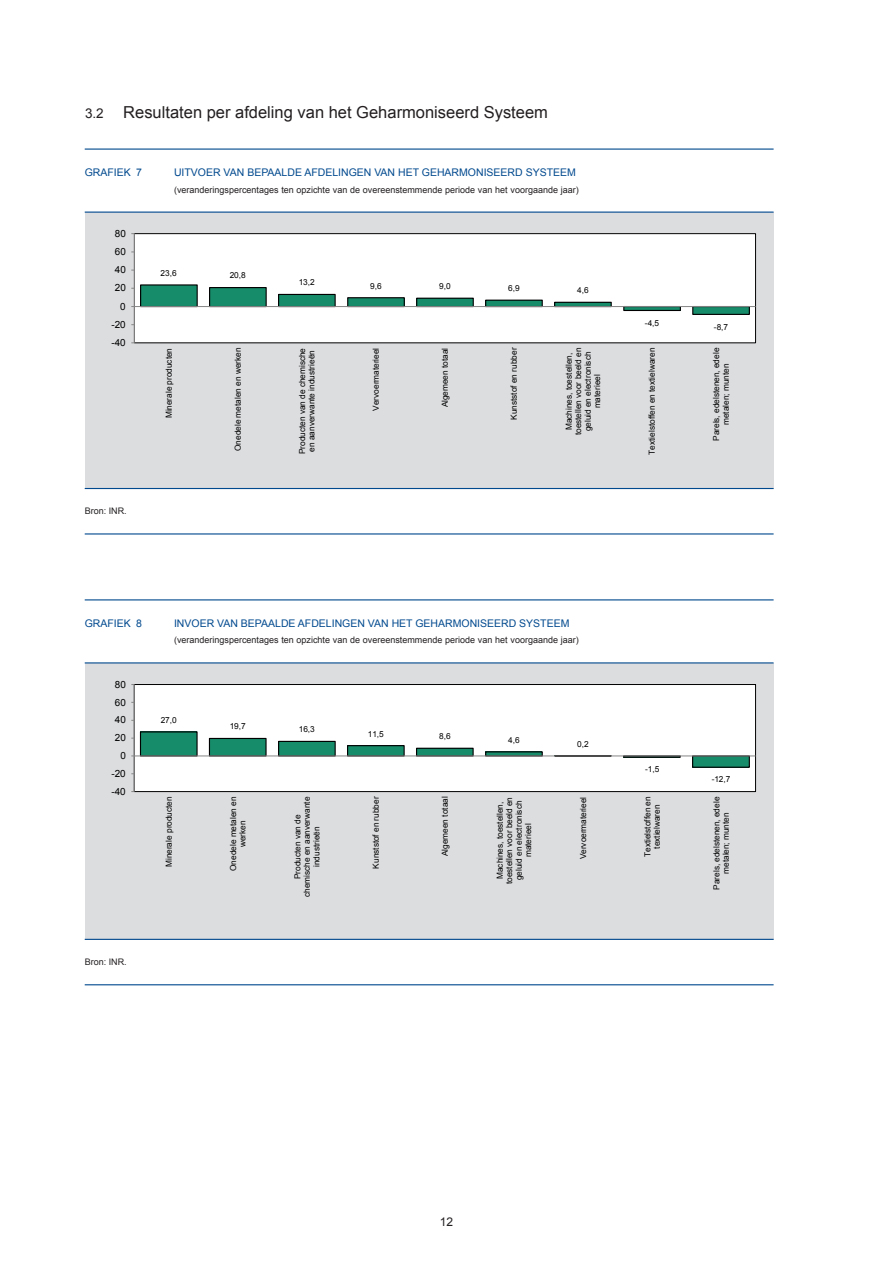
<style>
.page{position:relative;width:893px;height:1263px;background:#fff}
.page>*{position:absolute;margin:0;border:0;box-sizing:border-box;transform-origin:0 0}
.t1{font:16.5px "Arial";color:#231f20}
.t2{font:12px "Arial";color:#231f20}
.t3{font:10.5px "Arial";color:#01498e}
.t4{font:9.9px "Arial";letter-spacing:.005em;color:#000}
.t5{font:9px "Arial";color:#231f20}
.t6{font:8.4px/9.4px "Arial";letter-spacing:-.005em;color:#000;text-align:center}
.t7{font:8.25px/9.4px "Arial";letter-spacing:-.01em;color:#000;text-align:center}
.s1{font-size:13.5px}
</style>
<div class="page">
<div style="left:85px;top:212px;width:689px;height:276px;background:#dcdddf"></div>
<hr style="left:85px;top:149px;width:689px;height:1px;background:#01498e">
<hr style="left:85px;top:212px;width:689px;height:1px;background:#01498e">
<hr style="left:85px;top:488px;width:689px;height:1px;background:#01498e">
<hr style="left:85px;top:533px;width:689px;height:1px;background:#01498e">
<div style="left:134px;top:234px;width:622px;height:109px;background:#fff"></div>
<div style="left:134px;top:233px;width:622px;height:110px;border:1px solid #000"></div>
<div style="left:141px;top:285px;width:56px;height:22px;background:#178c6a"></div>
<div style="left:210px;top:288px;width:56px;height:19px;background:#178c6a"></div>
<div style="left:209px;top:287px;width:58px;height:20px;border:1px solid #000"></div>
<div style="left:279px;top:294px;width:56px;height:13px;background:#178c6a"></div>
<div style="left:278px;top:294px;width:58px;height:13px;border:1px solid #000"></div>
<div style="left:348px;top:298px;width:56px;height:9px;background:#178c6a"></div>
<div style="left:347px;top:297px;width:58px;height:10px;border:1px solid #000"></div>
<div style="left:417px;top:298px;width:56px;height:9px;background:#178c6a"></div>
<div style="left:416px;top:298px;width:58px;height:9px;border:1px solid #000"></div>
<div style="left:486px;top:300px;width:56px;height:7px;background:#178c6a"></div>
<div style="left:485px;top:300px;width:58px;height:7px;border:1px solid #000"></div>
<div style="left:555px;top:302px;width:56px;height:5px;background:#178c6a"></div>
<div style="left:554px;top:302px;width:58px;height:5px;border:1px solid #000"></div>
<hr style="left:624px;top:307px;width:56px;height:3px;background:#178c6a">
<div style="left:623px;top:306px;width:58px;height:5px;border:1px solid #000"></div>
<div style="left:693px;top:307px;width:56px;height:7px;background:#178c6a"></div>
<div style="left:692px;top:306px;width:58px;height:9px;border:1px solid #000"></div>
<hr style="left:134px;top:234px;width:1px;height:109px;background:#868686">
<hr style="left:134px;top:306px;width:621px;height:1px;background:#868686">
<div style="left:85px;top:663px;width:689px;height:276px;background:#dcdddf"></div>
<hr style="left:85px;top:599px;width:689px;height:1px;background:#01498e">
<hr style="left:85px;top:662px;width:689px;height:1px;background:#01498e">
<hr style="left:85px;top:939px;width:689px;height:1px;background:#01498e">
<hr style="left:85px;top:984px;width:689px;height:1px;background:#01498e">
<div style="left:134px;top:685px;width:621px;height:107px;background:#fff"></div>
<div style="left:134px;top:684px;width:622px;height:108px;border:1px solid #000"></div>
<div style="left:140px;top:732px;width:57px;height:24px;background:#178c6a"></div>
<div style="left:140px;top:731px;width:58px;height:25px;border:1px solid #000"></div>
<div style="left:209px;top:738px;width:57px;height:18px;background:#178c6a"></div>
<div style="left:209px;top:738px;width:58px;height:18px;border:1px solid #000"></div>
<div style="left:279px;top:741px;width:56px;height:15px;background:#178c6a"></div>
<div style="left:278px;top:741px;width:58px;height:15px;border:1px solid #000"></div>
<div style="left:348px;top:746px;width:56px;height:10px;background:#178c6a"></div>
<div style="left:347px;top:745px;width:58px;height:11px;border:1px solid #000"></div>
<div style="left:417px;top:748px;width:56px;height:8px;background:#178c6a"></div>
<div style="left:416px;top:748px;width:58px;height:8px;border:1px solid #000"></div>
<hr style="left:486px;top:752px;width:56px;height:4px;background:#178c6a">
<div style="left:485px;top:751px;width:58px;height:5px;border:1px solid #000"></div>
<hr style="left:555px;top:756px;width:56px;height:1px;background:#178c6a">
<div style="left:623px;top:755px;width:58px;height:3px;border:1px solid #000"></div>
<div style="left:693px;top:756px;width:56px;height:11px;background:#178c6a"></div>
<div style="left:692px;top:755px;width:58px;height:13px;border:1px solid #000"></div>
<hr style="left:134px;top:684px;width:1px;height:107px;background:#868686">
<hr style="left:134px;top:755px;width:621px;height:1px;background:#868686">
<h1 class="t1" style="left:85px;top:102px;width:464px"><span class="s1">3.2</span> Resultaten per afdeling van het Geharmoniseerd Systeem</h1>
<p class="t3" style="left:85px;top:166px;width:16px">Grafie</p>
<p class="t3" style="left:124px;top:166px;width:20px">k 7</p>
<p class="t3" style="left:174px;top:166px;width:403px">UITVOER VAN BEPAALDE AFDELINGEN VAN HET GEHARMONISEERD SYSTEEM</p>
<p class="t5" style="left:174px;top:184px;width:406px">(veranderingspercentages ten opzichte van de overeenstemmende periode van het voorgaande jaar)</p>
<p class="t4" style="left:115px;top:227px;width:13px">80</p>
<p class="t4" style="left:115px;top:245px;width:13px">60</p>
<p class="t4" style="left:115px;top:263px;width:13px">40</p>
<p class="t4" style="left:115px;top:281px;width:13px">20</p>
<p class="t4" style="left:120px;top:300px;width:7px">0</p>
<p class="t4" style="left:112px;top:318px;width:16px">-20</p>
<p class="t4" style="left:112px;top:336px;width:16px">-40</p>
<p class="t5" style="left:85px;top:505px;width:44px">Bron: INR.</p>
<p class="t7" style="left:161px;top:268px;width:18px">23,6</p>
<p class="t7" style="left:230px;top:271px;width:18px">20,8</p>
<p class="t7" style="left:299px;top:278px;width:18px">13,2</p>
<p class="t7" style="left:370px;top:281px;width:13px">9,6</p>
<p class="t7" style="left:439px;top:282px;width:13px">9,0</p>
<p class="t7" style="left:508px;top:284px;width:13px">6,9</p>
<p class="t7" style="left:577px;top:286px;width:13px">4,6</p>
<p class="t7" style="left:645px;top:318px;width:16px">-4,5</p>
<p class="t7" style="left:714px;top:322px;width:16px">-8,7</p>
<p class="t7" style="left:164px;top:418px;width:72px;rotate:-90deg">Minerale producten</p>
<p class="t7" style="left:233px;top:451px;width:105px;rotate:-90deg">Onedele metalen en werken</p>
<p class="t7" style="left:297px;top:454px;width:108px;rotate:-90deg">Producten van de chemische en aanverwante industrieën</p>
<p class="t7" style="left:371px;top:411px;width:64px;rotate:-90deg">Vervoermaterieel</p>
<p class="t7" style="left:440px;top:407px;width:61px;rotate:-90deg">Algemeen totaal</p>
<p class="t7" style="left:509px;top:420px;width:74px;rotate:-90deg">kunststof en rubber</p>
<p class="t7" style="left:564px;top:435px;width:89px;rotate:-90deg">Machines, toestellen, toestellen voor beeld en geluid en electronisch materieel</p>
<p class="t7" style="left:647px;top:455px;width:108px;rotate:-90deg">Textielstoffen en textielwaren</p>
<p class="t7" style="left:712px;top:441px;width:95px;rotate:-90deg">Parels, edelstenen, edele metalen; munten</p>
<p class="t3" style="left:85px;top:616px;width:16px">Grafie</p>
<p class="t3" style="left:124px;top:616px;width:20px">k 8</p>
<p class="t3" style="left:174px;top:616px;width:397px">INVOER VAN BEPAALDE AFDELINGEN VAN HET GEHARMONISEERD SYSTEEM</p>
<p class="t5" style="left:174px;top:634px;width:406px">(veranderingspercentages ten opzichte van de overeenstemmende periode van het voorgaande jaar)</p>
<p class="t4" style="left:115px;top:678px;width:13px">80</p>
<p class="t4" style="left:115px;top:695px;width:13px">60</p>
<p class="t4" style="left:115px;top:713px;width:13px">40</p>
<p class="t4" style="left:115px;top:731px;width:13px">20</p>
<p class="t4" style="left:120px;top:749px;width:7px">0</p>
<p class="t4" style="left:112px;top:767px;width:16px">-20</p>
<p class="t4" style="left:112px;top:785px;width:16px">-40</p>
<p class="t5" style="left:85px;top:956px;width:44px">Bron: INR.</p>
<p class="t7" style="left:161px;top:715px;width:18px">27,0</p>
<p class="t6" style="left:230px;top:722px;width:18px">19,7</p>
<p class="t7" style="left:299px;top:725px;width:18px">16,3</p>
<p class="t7" style="left:368px;top:729px;width:18px">11,5</p>
<p class="t7" style="left:439px;top:732px;width:13px">8,6</p>
<p class="t7" style="left:508px;top:735px;width:13px">4,6</p>
<p class="t7" style="left:577px;top:739px;width:13px">0,2</p>
<p class="t6" style="left:645px;top:765px;width:16px">-1,5</p>
<p class="t7" style="left:712px;top:775px;width:20px">-12,7</p>
<p class="t7" style="left:164px;top:867px;width:72px;rotate:-90deg">Minerale producten</p>
<p class="t7" style="left:229px;top:871px;width:76px;rotate:-90deg">Onedele metalen en werken</p>
<p class="t7" style="left:293px;top:897px;width:102px;rotate:-90deg">Producten van de chemische en aanverwante industrieën</p>
<p class="t7" style="left:371px;top:868px;width:74px;rotate:-90deg">kunststof en rubber</p>
<p class="t7" style="left:440px;top:856px;width:61px;rotate:-90deg">Algemeen totaal</p>
<p class="t7" style="left:495px;top:884px;width:89px;rotate:-90deg">Machines, toestellen, toestellen voor beeld en geluid en electronisch materieel</p>
<p class="t7" style="left:578px;top:859px;width:64px;rotate:-90deg">Vervoermaterieel</p>
<p class="t6" style="left:643px;top:857px;width:62px;rotate:-90deg">Textielstoffen en textielwaren</p>
<p class="t7" style="left:712px;top:889px;width:94px;rotate:-90deg">Parels, edelstenen, edele metalen; munten</p>
<h2 class="t2" style="left:440px;top:1213px;width:15px">12</h2>
</div>
